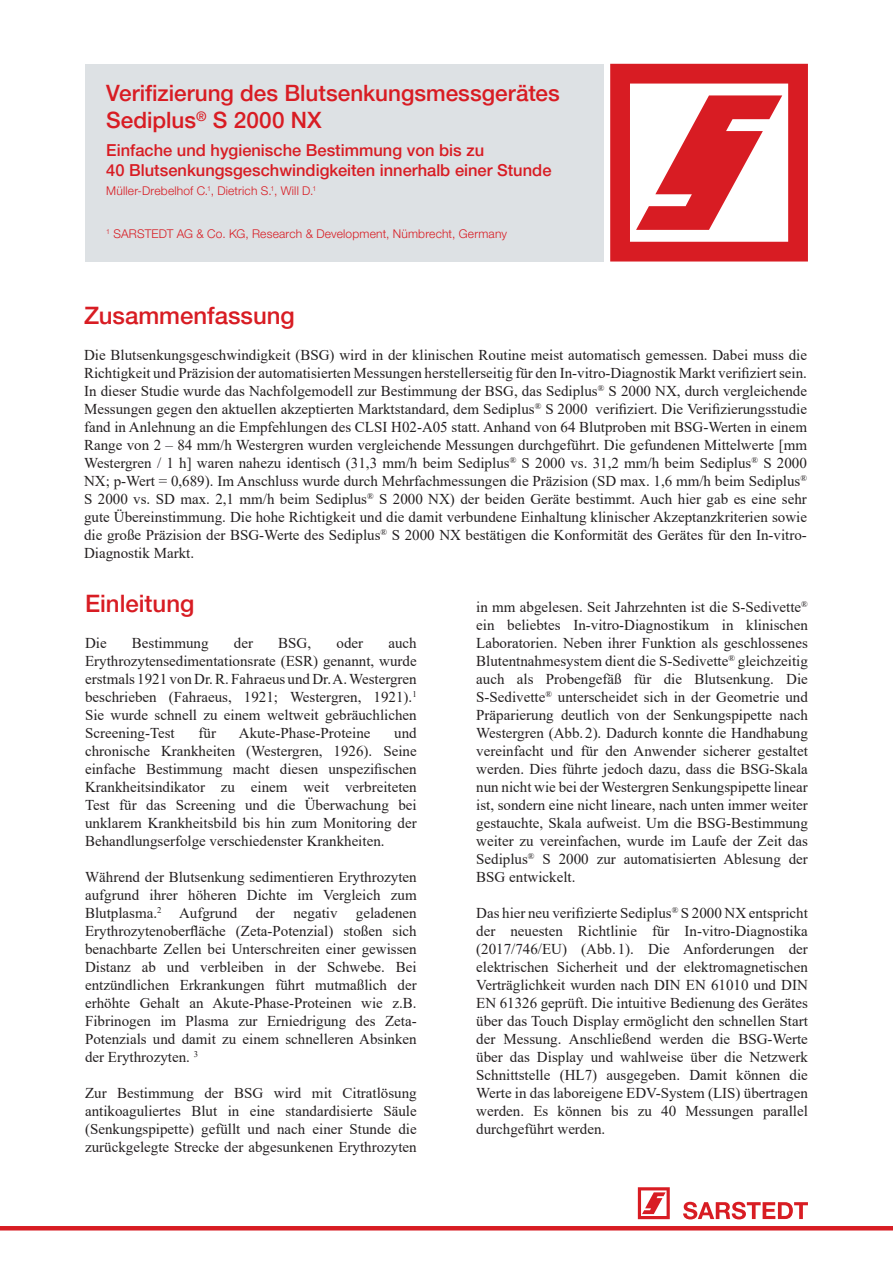
<style>
.page{position:relative;width:893px;height:1263px;background:#fff}
.page>*{position:absolute;margin:0;border:0;box-sizing:border-box;transform-origin:0 0}
.t1{font:500 24px "Helvetica Neue LTW1 G";color:#d81c23}
.t2{font:500 22.5px/27px "Helvetica Neue LTW1 G";color:#d81c23}
.t3{font:500 16.5px/19.8px "Helvetica Neue LTW1 G";color:#d81c23}
.t4{font:15px/18px "Times New Roman";color:#231f20;text-align:justify}
.t5{font:300 12px "Helvetica Neue LTW1 G";letter-spacing:.015em;color:#d81c23}
</style>
<div class="page">
<svg style="left:610px;top:64px;width:198px;height:197px"></svg>
<div style="left:85px;top:64px;width:519px;height:197px;background:#dde1e4"></div>
<hr style="left:0;top:1226px;width:893px;height:4px;background:#d81c23">
<svg style="left:638px;top:1187px;width:32px;height:32px"></svg>
<svg style="left:683px;top:1202px;width:125px;height:17px"></svg>
<h2 class="t2" style="left:106px;top:80px;width:455px">Verifizierung des Blutsenkungsmessgerätes<br>Sediplus<sup>®</sup> S 2000 NX</h2>
<p class="t3" style="left:106px;top:141px;width:447px">Einfache und hygienische Bestimmung von bis zu<br>40 Blutsenkungsgeschwindigkeiten innerhalb einer Stunde</p>
<p class="t5" style="left:106px;top:183px;width:211px">Müller-Drebelhof C.<sup>1</sup>, Dietrich S.<sup>1</sup>, Will D.<sup>1</sup></p>
<p class="t5" style="left:106px;top:226px;width:402px"><sup>1</sup> SARSTEDT AG &amp; Co. KG, Research &amp; Development, Nümbrecht, Germany</p>
<h1 class="t1" style="left:84px;top:301px;width:212px">Zusammenfassung</h1>
<p class="t4" style="left:84px;top:346px;width:724px">Die Blutsenkungsgeschwindigkeit (BSG) wird in der klinischen Routine meist automatisch gemessen. Dabei muss die Richtigkeit und Präzision der automatisierten Messungen herstellerseitig für den In-vitro-Diagnostik Markt verifiziert sein.<br>In dieser Studie wurde das Nachfolgemodell zur Bestimmung der BSG, das Sediplus<sup>®</sup> S 2000 NX, durch vergleichende Messungen gegen den aktuellen akzeptierten Marktstandard, dem Sediplus<sup>®</sup> S 2000 verifiziert. Die Verifizierungsstudie fand in Anlehnung an die Empfehlungen des CLSI H02-A05 statt. Anhand von 64 Blutproben mit BSG-Werten in einem Range von 2 – 84 mm/h Westergren wurden vergleichende Messungen durchgeführt. Die gefundenen Mittelwerte [mm Westergren / 1 h] waren nahezu identisch (31,3 mm/h beim Sediplus<sup>®</sup> S 2000 vs. 31,2 mm/h beim Sediplus<sup>®</sup> S 2000<br>NX; p-Wert = 0,689). Im Anschluss wurde durch Mehrfachmessungen die Präzision (SD max. 1,6 mm/h beim Sediplus<sup>® </sup>S 2000 vs. SD max. 2,1 mm/h beim Sediplus<sup>®</sup> S 2000 NX) der beiden Geräte bestimmt. Auch hier gab es eine sehr gute Übereinstimmung. Die hohe Richtigkeit und die damit verbundene Einhaltung klinischer Akzeptanzkriterien sowie die große Präzision der BSG-Werte des Sediplus<sup>®</sup> S 2000 NX bestätigen die Konformität des Gerätes für den In-vitro-Diagnostik Markt.</p>
<h1 class="t1" style="left:85px;top:589px;width:111px">Einleitung</h1>
<p class="t4" style="left:85px;top:634px;width:23px">Die</p>
<p class="t4" style="left:132px;top:634px;width:78px">Bestimmung</p>
<p class="t4" style="left:234px;top:634px;width:21px">der</p>
<p class="t4" style="left:278px;top:634px;width:34px">BSG,</p>
<p class="t4" style="left:336px;top:634px;width:28px">oder</p>
<p class="t4" style="left:85px;top:634px;width:333px;text-indent:303px">auch Erythrozytensedimentationsrate (ESR) genannt, wurde erstmals 1921 von Dr. R. Fahraeus und Dr. A. Westergren beschrieben (Fahraeus, 1921; Westergren, 1921).<sup>1<br></sup>Sie wurde schnell zu einem weltweit gebräuchlichen Screening-Test</p>
<p class="t4" style="left:85px;top:724px;width:333px;text-indent:309px">und chronische Krankheiten (Westergren, 1926). Seine einfache Bestimmung macht diesen unspezifischen Krankheitsindikator zu einem weit verbreiteten Test für das Screening und die Überwachung bei unklarem Krankheitsbild bis hin zum Monitoring der Behandlungserfolge verschiedenster Krankheiten.</p>
<p class="t4" style="left:85px;top:868px;width:333px">Während der Blutsenkung sedimentieren Erythrozyten aufgrund ihrer höheren Dichte im Vergleich zum Blutplasma.<sup>2</sup> Aufgrund der negativ geladenen Erythrozytenoberfläche (Zeta-Potenzial) stoßen sich benachbarte Zellen bei Unterschreiten einer gewissen Distanz ab und verbleiben in der Schwebe. Bei entzündlichen Erkrankungen führt mutmaßlich der erhöhte Gehalt an Akute-Phase-Proteinen wie z.B.<br>Fibrinogen im Plasma zur Erniedrigung des Zeta-Potenzials und damit zu einem schnelleren Absinken der Erythrozyten. <sup>3</sup></p>
<p class="t4" style="left:85px;top:1084px;width:333px">Zur Bestimmung der BSG wird mit Citratlösung antikoaguliertes Blut in eine standardisierte Säule (Senkungspipette) gefüllt und nach einer Stunde die zurückgelegte Strecke der abgesunkenen Erythrozyten</p>
<p class="t4" style="left:198px;top:724px;width:19px">für</p>
<p class="t4" style="left:239px;top:724px;width:133px">Akute-Phase-Proteine</p>
<p class="t4" style="left:476px;top:598px;width:333px">in mm abgelesen. Seit Jahrzehnten ist die S-Sedivette<sup>® </sup>ein beliebtes In-vitro-Diagnostikum in klinischen Laboratorien. Neben ihrer Funktion als geschlossenes Blutentnahmesystem dient die S-Sedivette<sup>®</sup> gleichzeitig auch als Probengefäß für die Blutsenkung. Die S-Sedivette<sup>®</sup> unterscheidet sich in der Geometrie und Präparierung deutlich von der Senkungspipette nach Westergren (Abb. 2). Dadurch konnte die Handhabung vereinfacht und für den Anwender sicherer gestaltet werden. Dies führte jedoch dazu, dass die BSG-Skala nun nicht wie bei der Westergren Senkungspipette linear ist, sondern eine nicht lineare, nach unten immer weiter gestauchte, Skala aufweist. Um die BSG-Bestimmung weiter zu vereinfachen, wurde im Laufe der Zeit das Sediplus<sup>®</sup> S 2000 zur automatisierten Ablesung der BSG entwickelt.</p>
<p class="t4" style="left:476px;top:904px;width:333px">Das hier neu verifizierte Sediplus<sup>®</sup> S 2000 NX entspricht der neuesten Richtlinie für In-vitro-Diagnostika (2017/746/EU) (Abb. 1). Die Anforderungen der elektrischen Sicherheit und der elektromagnetischen Verträglichkeit wurden nach DIN EN 61010 und DIN EN 61326 geprüft. Die intuitive Bedienung des Gerätes über das Touch Display ermöglicht den schnellen Start der Messung. Anschließend werden die BSG-Werte über das Display und wahlweise über die Netzwerk Schnittstelle (HL7) ausgegeben. Damit können die Werte in das laboreigene EDV-System (LIS) übertragen werden. Es können bis zu 40 Messungen parallel durchgeführt werden.</p>
</div>
